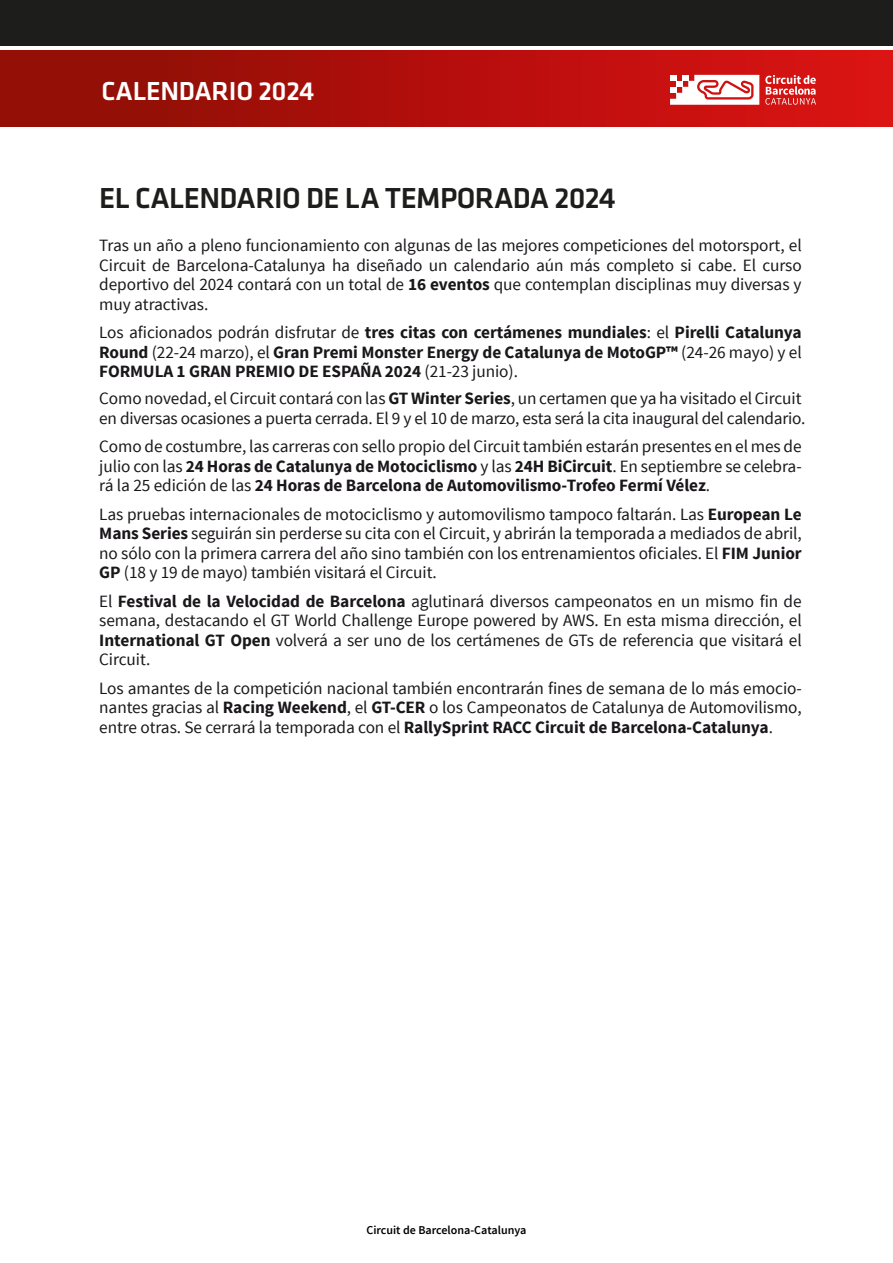
<style>
.page{position:relative;width:893px;height:1263px;background:#fff}
.page>*{position:absolute;margin:0;border:0;box-sizing:border-box;transform-origin:0 0}
.t1{font:500 30px "Klavika";letter-spacing:-.02em;color:#1d1d1b}
.t2{font:500 27px "Klavika";letter-spacing:-.01em;color:#fff}
.t3{font:17.25px/19.5px "Source Sans Pro";letter-spacing:-.005em;color:#1a171b;text-align:justify}
.t4{font:700 17.25px/19.5px "Source Sans Pro";letter-spacing:-.005em;color:#1a171b;text-align:justify}
.t5{font:600 12px "Source Sans Pro";color:#000}
.s1{font-weight:700}
.s2{font-weight:400}
</style>
<div class="page">
<div style="left:0;top:50px;width:893px;height:77px;background:linear-gradient(to right,#8b0e04,#dd1214)"></div>
<svg style="left:765px;top:75px;width:51px;height:30px;background:#e05958"></svg>
<svg style="left:670px;top:75px;width:89px;height:30px"></svg>
<div style="left:0;top:0;width:893px;height:46px;background:#1d1d1b"></div>
<h2 class="t2" style="left:101px;top:77px;width:214px">CALENDARIO 2024</h2>
<h1 class="t1" style="left:99px;top:182px;width:518px">EL CALENDARIO DE LA TEMPORADA 2024</h1>
<p class="t3" style="left:99px;top:236px;width:704px">Tras un año a pleno funcionamiento con algunas de las mejores competiciones del motorsport, el Circuit de Barcelona-Catalunya ha diseñado un calendario aún más completo si cabe. El curso deportivo del 2024 contará con un total de <span class="s1">16 eventos</span> que contemplan disciplinas muy diversas y muy atractivas.</p>
<p class="t4" style="left:99px;top:323px;width:704px"><span class="s2">Los aficionados podrán disfrutar de</span> tres citas con certámenes mundiales<span class="s2">: el</span> Pirelli Catalunya Round <span class="s2">(22-24 marzo), el</span> Gran Premi Monster Energy de Catalunya de MotoGP™ <span class="s2">(24-26 mayo) y el </span>FORMULA 1 GRAN PREMIO DE ESPAÑA 2024 <span class="s2">(21-23 junio).</span></p>
<p class="t3" style="left:99px;top:389px;width:708px">Como novedad, el Circuit contará con las <span class="s1">GT Winter Series</span>, un certamen que ya ha visitado el Circuit en diversas ocasiones a puerta cerrada. El 9 y el 10 de marzo, esta será la cita inaugural del calendario.</p>
<p class="t3" style="left:99px;top:437px;width:704px">Como de costumbre, las carreras con sello propio del Circuit también estarán presentes en el mes de julio con las <span class="s1">24 Horas de Catalunya de Motociclismo</span> y las <span class="s1">24H BiCircuit</span>. En septiembre se celebra&shy;rá la 25 edición de las <span class="s1">24 Horas de Barcelona de Automovilismo-Trofeo Fermí Vélez</span>.</p>
<p class="t3" style="left:99px;top:504px;width:704px">Las pruebas internacionales de motociclismo y automovilismo tampoco faltarán. Las <span class="s1">European Le Mans Series</span> seguirán sin perderse su cita con el Circuit, y abrirán la temporada a mediados de abril, no sólo con la primera carrera del año sino también con los entrenamientos oficiales. El <span class="s1">FIM Junior GP</span> (18 y 19 de mayo) también visitará el Circuit.</p>
<p class="t3" style="left:99px;top:591px;width:704px">El <span class="s1">Festival de la Velocidad de Barcelona</span> aglutinará diversos campeonatos en un mismo fin de semana, destacando el GT World Challenge Europe powered by AWS. En esta misma dirección, el <span class="s1">International GT Open</span> volverá a ser uno de los certámenes de GTs de referencia que visitará el Circuit.</p>
<p class="t3" style="left:99px;top:678px;width:704px">Los amantes de la competición nacional también encontrarán fines de semana de lo más emocio&shy;nantes gracias al <span class="s1">Racing Weekend</span>, el <span class="s1">GT-CER</span> o los Campeonatos de Catalunya de Automovilismo, entre otras. Se cerrará la temporada con el <span class="s1">RallySprint RACC Circuit de Barcelona-Catalunya</span>.</p>
<p class="t5" style="left:367px;top:1222px;width:161px">Circuit de Barcelona-Catalunya</p>
</div>
